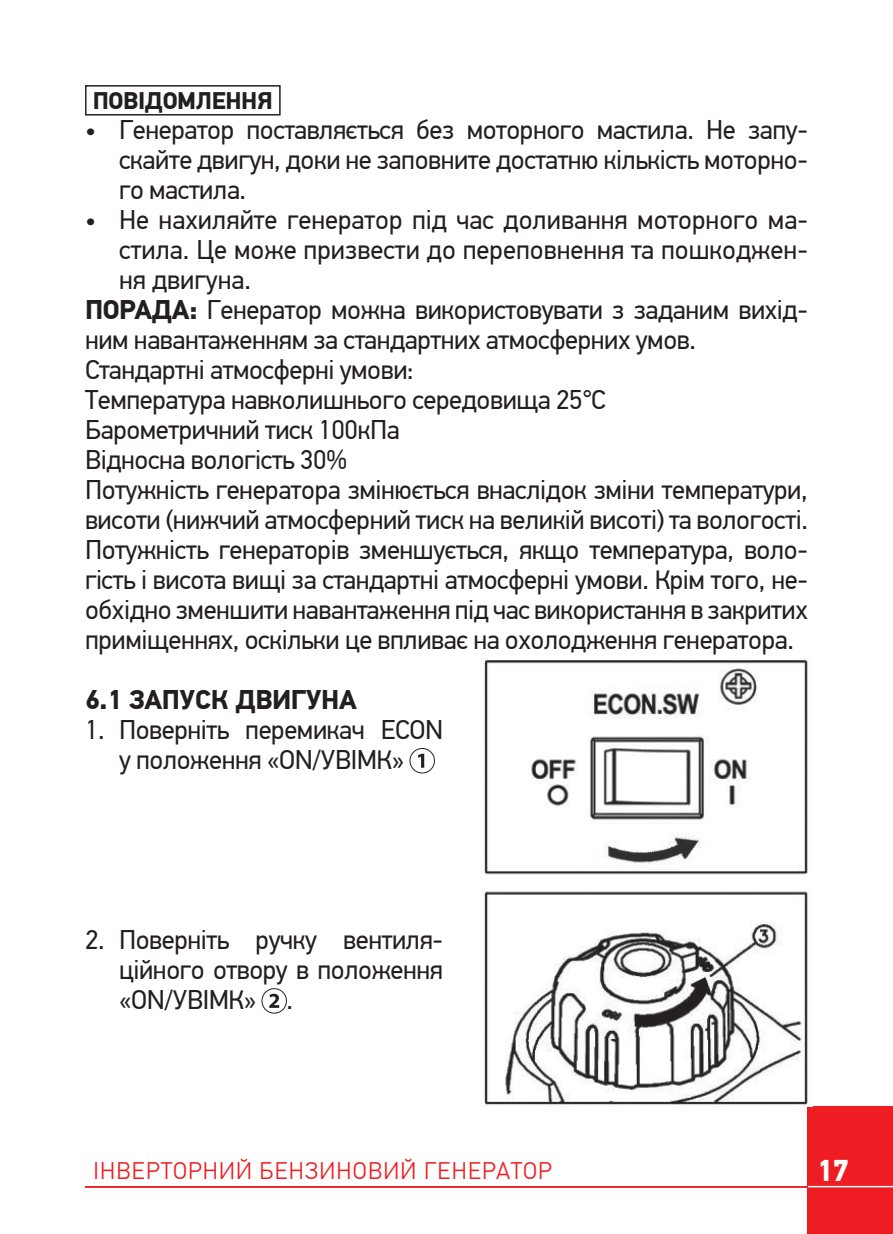
<style>
.page{position:relative;width:893px;height:1234px;background:#fff}
.page>*{position:absolute;margin:0;border:0;box-sizing:border-box;transform-origin:0 0}
.t1{font:700 30px "PF Din Text Pro";color:#fff}
.t2{font:27px/30px "PF Din Text Pro";letter-spacing:-.015em;color:#231f20;text-align:justify}
.t3{font:700 27px "PF Din Text Pro";letter-spacing:-.015em;color:#231f20}
.t4{font:300 24px "PF Din Text Pro";letter-spacing:.05em;color:#ee1d23}
.t5{font:700 24px "PF Din Text Pro";letter-spacing:-.015em;color:#231f20}
.s1{font-weight:700}
</style>
<div class="page">
<div style="left:808px;top:1106px;width:85px;height:127px;background:#ee1d23"></div>
<hr style="left:808px;top:1185px;width:85px;height:1px;background:#fff">
<hr style="left:85px;top:1185px;width:723px;height:2px;background:#ee1d23">
<div style="left:85px;top:85px;width:196px;height:30px;border:2px solid #231f20"></div>
<svg style="left:409px;top:748px;width:26px;height:25px"></svg>
<svg style="left:261px;top:988px;width:26px;height:25px"></svg>
<img style="left:482px;top:658px;width:329px;height:448px">
<p class="t5" style="left:93px;top:86px;width:182px">ПОВІДОМЛЕННЯ</p>
<p class="t2" style="left:119px;top:115px;width:690px;text-indent:-34px">• Генератор поставляється без моторного мастила. Не запу&shy;скайте двигун, доки не заповните достатню кількість моторно&shy;го мастила.</p>
<p class="t2" style="left:85px;top:205px;width:724px">• Не нахиляйте генератор під час доливання моторного ма-</p>
<p class="t2" style="left:119px;top:235px;width:690px">стила. Це може призвести до переповнення та пошкоджен-</p>
<p class="t2" style="left:119px;top:265px;width:134px">ня двигуна.</p>
<p class="t2" style="left:85px;top:295px;width:724px"><span class="s1">ПОРАДА:</span> Генератор можна використовувати з заданим вихід-</p>
<p class="t2" style="left:85px;top:325px;width:612px">ним навантаженням за стандартних атмосферних умов.</p>
<p class="t2" style="left:85px;top:355px;width:330px">Стандартні атмосферні умови:</p>
<p class="t2" style="left:85px;top:385px;width:522px">Температура навколишнього середовища 25℃</p>
<p class="t2" style="left:85px;top:415px;width:316px">Барометричний тиск 100кПа</p>
<p class="t2" style="left:85px;top:445px;width:264px">Відносна вологість 30%</p>
<p class="t2" style="left:85px;top:475px;width:724px">Потужність генератора змінюється внаслідок зміни температури,</p>
<p class="t2" style="left:85px;top:505px;width:724px">висоти (нижчий атмосферний тиск на великій висоті) та вологості.</p>
<p class="t2" style="left:85px;top:535px;width:724px">Потужність генераторів зменшується, якщо температура, воло-</p>
<p class="t2" style="left:85px;top:565px;width:724px">гість і висота вищі за стандартні атмосферні умови. Крім того, не-</p>
<p class="t2" style="left:85px;top:595px;width:724px">обхідно зменшити навантаження під час використання в закритих</p>
<p class="t2" style="left:85px;top:625px;width:710px">приміщеннях, оскільки це впливає на охолодження генератора.</p>
<p class="t3" style="left:85px;top:683px;width:273px">6.1 ЗАПУСК ДВИГУНА</p>
<p class="t2" style="left:85px;top:715px;width:360px;text-align:center">1. Поверніть перемикач ECON у положення «ON/УВІМК»</p>
<p class="t2" style="left:119px;top:925px;width:326px;text-indent:-34px">2. Поверніть ручку вентиля&shy;ційного отвору в положення «ON/УВІМК» .</p>
<p class="t4" style="left:94px;top:1156px;width:460px">ІНВЕРТОРНИЙ БЕНЗИНОВИЙ ГЕНЕРАТОР</p>
<p class="t1" style="left:816px;top:1152px;width:34px">17</p>
</div>
